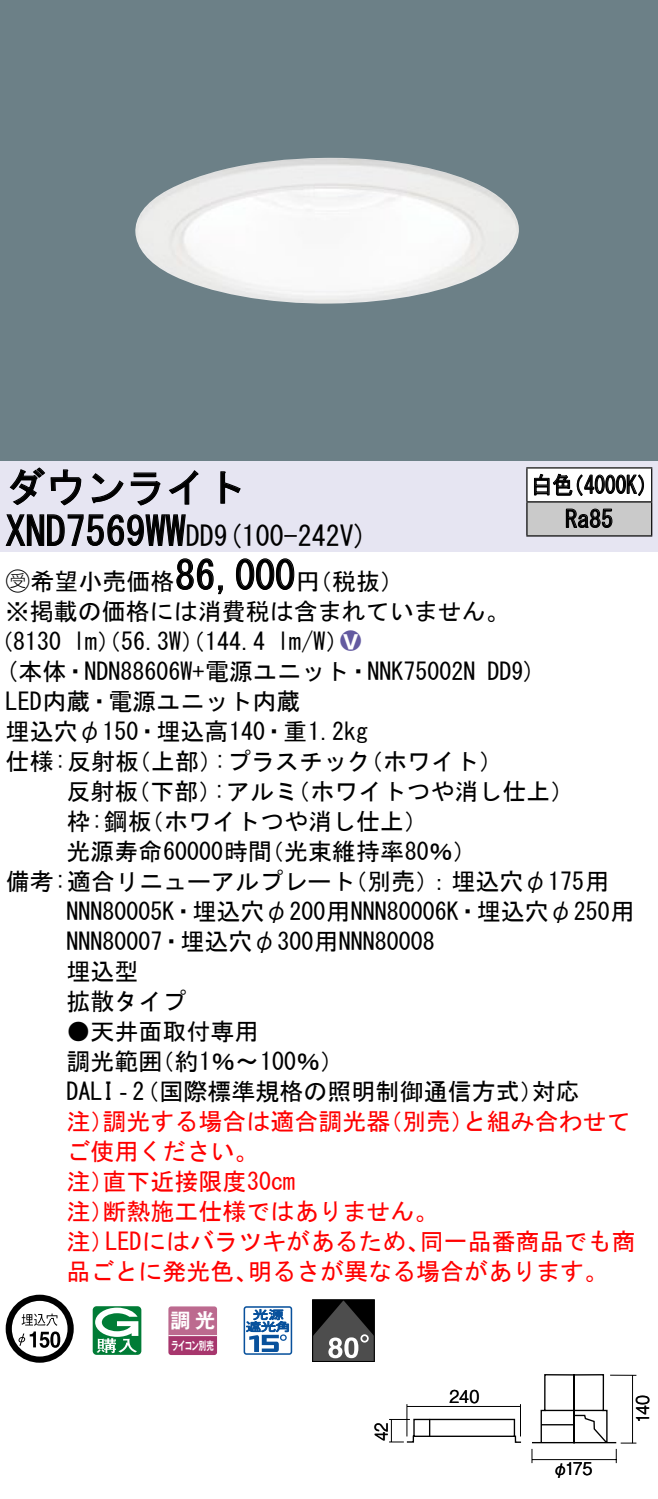
<style>
.page{position:relative;width:658px;height:1499px;background:#fff}
.page>*{position:absolute;margin:0;border:0;box-sizing:border-box;transform-origin:0 0}
.t1{font:40px "MS Gothic";color:#000}
.t2{font:28px "MS Gothic";color:#000}
.t3{font:24px/30px "MS Gothic";color:#000}
.t4{font:24px/30px "MS Gothic";color:#f00}
.t5{font:24px/34px "MS Gothic";color:#000;scale:.88 1}
.t6{font:24px "Ford Classification 1";color:#635aa0}
.t7{font:20px "Gothic MB101 Pro De Bold 90 pv RKSJ H";color:#fff}
.t8{font:17.6px "Gothic BBB Pro Medium 90 pv RKSJ H";letter-spacing:-.015em;color:#000;scale:.9 1}
.t9{font:17.6px "Gothic BBB Pro Medium 90 pv RKSJ H";letter-spacing:-.015em;color:#000;scale:.85 1}
.t10{font:11.6px "Gothic MB101 Pro De Bold 90 pv RKSJ H";letter-spacing:-.05em;color:#fff;scale:.65 1}
.s1{font-size:28px}
.s2{font-family:"Ford Classification 1"}
.s3{color:#fff}
</style>
<div class="page">
<div style="left:0;top:0;width:658px;height:462px;background:#6c8087"></div>
<img style="left:135px;top:158px;width:384px;height:146px">
<div style="left:0;top:462px;width:658px;height:90px;background:#e6e5f2"></div>
<svg style="left:9px;top:467px;width:73px;height:39px"></svg>
<svg style="left:91px;top:473px;width:33px;height:30px"></svg>
<svg style="left:130px;top:472px;width:30px;height:34px"></svg>
<svg style="left:168px;top:470px;width:30px;height:35px"></svg>
<svg style="left:220px;top:471px;width:21px;height:33px"></svg>
<svg style="left:5px;top:514px;width:181px;height:32px"></svg>
<svg style="left:176px;top:558px;width:47px;height:37px"></svg>
<svg style="left:236px;top:558px;width:59px;height:32px"></svg>
<svg style="left:6px;top:1295px;width:68px;height:68px"></svg>
<svg style="left:50px;top:1331px;width:10px;height:17px"></svg>
<svg style="left:93px;top:1306px;width:48px;height:49px"></svg>
<svg style="left:168px;top:1306px;width:49px;height:49px;background:#b55984"></svg>
<hr style="left:168px;top:1335px;width:49px;height:1px;background:#fff">
<svg style="left:243px;top:1306px;width:49px;height:49px"></svg>
<div style="left:312px;top:1299px;width:62px;height:63px;border:1px solid #000"></div>
<svg style="left:312px;top:1300px;width:62px;height:61px;background:#474747"></svg>
<div style="left:527px;top:468px;width:124px;height:34px;background:#fff"></div>
<div style="left:527px;top:502px;width:124px;height:34px;background:#cacaca"></div>
<hr style="left:526px;top:467px;width:126px;height:2px;background:#000">
<hr style="left:526px;top:468px;width:1px;height:33px;background:#000">
<hr style="left:651px;top:468px;width:1px;height:33px;background:#000">
<hr style="left:526px;top:501px;width:126px;height:2px;background:#000">
<hr style="left:526px;top:502px;width:1px;height:33px;background:#000">
<hr style="left:651px;top:502px;width:1px;height:33px;background:#000">
<hr style="left:526px;top:535px;width:126px;height:2px;background:#000">
<svg style="left:534px;top:473px;width:110px;height:23px"></svg>
<svg style="left:565px;top:508px;width:47px;height:20px"></svg>
<svg style="left:531px;top:1374px;width:105px;height:89px"></svg>
<hr style="left:610px;top:1374px;width:26px;height:2px;background:#000">
<hr style="left:632px;top:1375px;width:1px;height:68px;background:#000">
<hr style="left:520px;top:1404px;width:1px;height:32px;background:#000">
<hr style="left:406px;top:1404px;width:1px;height:32px;background:#000">
<hr style="left:407px;top:1406px;width:113px;height:1px;background:#000">
<svg style="left:389px;top:1418px;width:132px;height:25px"></svg>
<h1 class="t1" style="left:6px;top:467px;width:242px">ダウンライト</h1>
<p class="t2" style="left:214px;top:522px;width:155px">(9 100-242 (V</p>
<h1 class="t1" style="left:6px;top:511px;width:210px">XND7569WW<span class="s1">DD</span></h1>
<h1 class="t1" style="left:175px;top:555px;width:121px">86,000</h1>
<p class="t3" style="left:6px;top:566px;width:505px"><span class="s2">B</span>希望小売価格<br>※掲載の価格には消費税は含まれていません。</p>
<p class="t6" style="left:340px;top:629px;width:22px">2<span class="s3">8</span></p>
<p class="t3" style="left:296px;top:566px;width:109px">（円税抜(</p>
<p class="t3" style="left:277px;top:626px;width:73px">l m (W/</p>
<p class="t3" style="left:-11px;top:626px;width:74px">（8130</p>
<p class="t3" style="left:73px;top:626px;width:193px">lm）（56.3 ）（W 144.4</p>
<p class="t5" style="left:565px;top:468px;width:56px;text-indent:-34px">白色<br>Ra85</p>
<p class="t5" style="left:563px;top:468px;width:110px">（4000 (K</p>
<p class="t3" style="left:6px;top:656px;width:471px">(本体・NDN88606 +W 電源ユニット・NNK75002N</p>
<p class="t3" style="left:6px;top:686px;width:296px">LED内蔵・電源ユニット内蔵</p>
<p class="t3" style="left:6px;top:716px;width:364px">埋込穴φ150・埋込高140・重1.2kg</p>
<p class="t3" style="left:359px;top:746px;width:145px">（ホワイト(</p>
<p class="t3" style="left:487px;top:656px;width:50px">DD (9</p>
<p class="t3" style="left:214px;top:746px;width:158px">:プラスチック</p>
<p class="t3" style="left:6px;top:746px;width:135px">仕様:反射板</p>
<p class="t3" style="left:127px;top:746px;width:97px">（上部）</p>
<p class="t3" style="left:66px;top:776px;width:73px">反射板</p>
<p class="t3" style="left:126px;top:776px;width:97px">（下部）</p>
<p class="t3" style="left:213px;top:776px;width:86px">:アルミ</p>
<p class="t3" style="left:286px;top:776px;width:289px">（ホワイトつや消し仕上(</p>
<p class="t3" style="left:66px;top:806px;width:87px">枠:鋼板</p>
<p class="t3" style="left:140px;top:806px;width:289px">（ホワイトつや消し仕上(</p>
<p class="t3" style="left:66px;top:836px;width:207px">光源寿命60000時間</p>
<p class="t3" style="left:260px;top:836px;width:218px">（光束維持率80％(</p>
<p class="t3" style="left:66px;top:866px;width:569px;text-indent:-61px">備考:適合リニューアルプレート<br>NNN80005 ・K 埋込穴φ200用NNN80006 ・K 埋込穴φ250用<br>NNN80007・埋込穴φ300用NNN80008<br>埋込型<br>拡散タイプ</p>
<p class="t3" style="left:150px;top:1016px;width:195px;text-indent:-84px">●天井面取付専用<br>（約1％〜100％(</p>
<p class="t3" style="left:343px;top:866px;width:267px">（別売：）埋込穴φ175用</p>
<p class="t3" style="left:66px;top:1046px;width:97px">調光範囲</p>
<p class="t3" style="left:66px;top:1076px;width:478px">DALI‐（2 国際標準規格の照明制御通信方式）</p>
<p class="t4" style="left:462px;top:1106px;width:169px">と組み合わせて</p>
<p class="t3" style="left:531px;top:1076px;width:49px">対応</p>
<p class="t4" style="left:102px;top:1106px;width:289px">調光する場合は適合調光器</p>
<p class="t4" style="left:378px;top:1106px;width:97px">（別売）</p>
<p class="t4" style="left:66px;top:1106px;width:49px">注）</p>
<p class="t4" style="left:66px;top:1136px;width:193px">ご使用ください。</p>
<p class="t4" style="left:102px;top:1166px;width:194px">直下近接限度30cm</p>
<p class="t4" style="left:102px;top:1166px;width:337px;text-indent:-36px">注）<br>断熱施工仕様ではありません。</p>
<p class="t4" style="left:66px;top:1196px;width:49px">注）</p>
<p class="t4" style="left:66px;top:1226px;width:49px">注）</p>
<p class="t4" style="left:105px;top:1226px;width:326px">LEDにはバラツキがあるため、</p>
<p class="t4" style="left:420px;top:1226px;width:217px">同一品番商品でも商</p>
<p class="t4" style="left:66px;top:1256px;width:193px">品ごとに発光色、</p>
<p class="t4" style="left:248px;top:1256px;width:362px">明るさが異なる場合があります。</p>
<p class="t7" style="left:171px;top:1304px;width:46px">調光</p>
<p class="t10" style="left:171px;top:1335px;width:67px">ライコン別売</p>
<p class="t9" style="left:367px;top:1441px;width:24px;rotate:-90deg">42</p>
<p class="t8" style="left:449px;top:1382px;width:35px">240</p>
<p class="t8" style="left:565px;top:1455px;width:32px">175</p>
<p class="t8" style="left:552px;top:1455px;width:19px">φ</p>
<p class="t8" style="left:628px;top:1423px;width:33px;rotate:-90deg">140</p>
</div>
